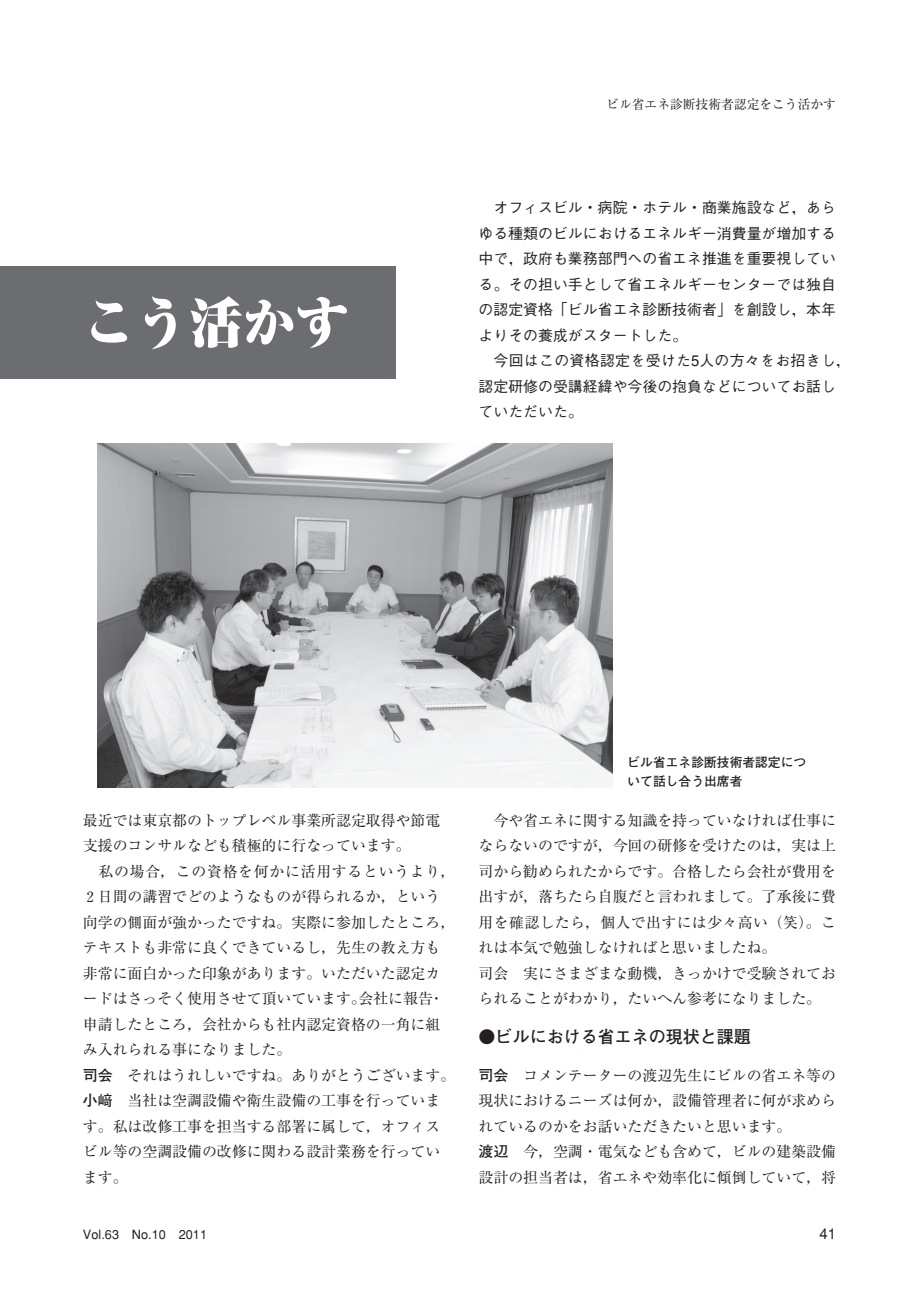
<style>
.page{position:relative;width:919px;height:1289px;background:#fff}
.page>*{position:absolute;margin:0;border:0;box-sizing:border-box;transform-origin:0 0}
.t1{font:900 53.1px "Ryumin";color:#fff}
.t2{font:700 16.95px "Futo Go B101";color:#231f20}
.t3{font:14.85px/25.5px "Ryumin";color:#231f20}
.t4{font:500 14.85px/25.5px "Gothic BBB";color:#231f20;text-align:justify}
.t5{font:700 12.75px/19.2px "Futo Go B101";color:#231f20}
.t6{font:12.75px "Ryumin";color:#231f20}
.t7{font:500 12.75px "Gothic BBB";color:#231f20}
.s1{font-family:"Futo Go B101";font-weight:700}
</style>
<div class="page">
<div style="left:0;top:266px;width:395px;height:112px;background:#6c6d70"></div>
<img style="left:98px;top:443px;width:514px;height:344px">
<h1 class="t1" style="left:83px;top:287px;width:267px">こう活かす</h1>
<p class="t6" style="left:606px;top:97px;width:231px">ビル省エネ診断技術者認定をこう活かす</p>
<p class="t4" style="left:478px;top:195px;width:359px;text-indent:15px">オフィスビル・病院・ホテル・商業施設など，あらゆる種類のビルにおけるエネルギー消費量が増加する中で，政府も業務部門への省エネ推進を重要視している。その担い手として省エネルギーセンターでは独自の認定資格「ビル省エネ診断技術者」を創設し，本年よりその養成がスタートした。</p>
<p class="t4" style="left:478px;top:348px;width:373px;text-align:left;text-indent:15px">今回はこの資格認定を受けた5人の方々をお招きし，認定研修の受講経緯や今後の抱負などについてお話していただいた。</p>
<p class="t5" style="left:627px;top:752px;width:180px">ビル省エネ診断技術者認定について話し合う出席者</p>
<p class="t3" style="left:83px;top:807px;width:374px">最近では東京都のトップレベル事業所認定取得や節電支援のコンサルなども積極的に行なっています。<br>　私の場合，この資格を何かに活用するというより，<br>２日間の講習でどのようなものが得られるか，という向学の側面が強かったですね。実際に参加したところ，テキストも非常に良くできているし，先生の教え方も非常に面白かった印象があります。いただいた認定カードはさっそく使用させて頂いています。会社に報告・申請したところ，会社からも社内認定資格の一角に組み入れられる事になりました。<br><span class="s1">司会</span>　それはうれしいですね。ありがとうございます。<span class="s1">小﨑</span>　当社は空調設備や衛生設備の工事を行っています。私は改修工事を担当する部署に属して，オフィスビル等の空調設備の改修に関わる設計業務を行っています。</p>
<p class="t3" style="left:478px;top:807px;width:359px">　今や省エネに関する知識を持っていなければ仕事にならないのですが，今回の研修を受けたのは，実は上司から勧められたからです。合格したら会社が費用を出すが，落ちたら自腹だと言われまして。了承後に費用を確認したら，個人で出すには少々高い（笑）。これは本気で勉強しなければと思いましたね。<br>司会　実にさまざまな動機，きっかけで受験されておられることがわかり，たいへん参考になりました。</p>
<p class="t2" style="left:478px;top:1027px;width:274px">●ビルにおける省エネの現状と課題</p>
<p class="t3" style="left:478px;top:1062px;width:359px"><span class="s1">司会</span>　コメンテーターの渡辺先生にビルの省エネ等の現状におけるニーズは何か，設備管理者に何が求められているのかをお話いただきたいと思います。<br><span class="s1">渡辺</span>　今，空調・電気なども含めて，ビルの建築設備設計の担当者は，省エネや効率化に傾倒していて，将</p>
<p class="t7" style="left:83px;top:1226px;width:126px">Vol.63　No.10　2011</p>
<p class="t4" style="left:819px;top:1221px;width:18px">41</p>
</div>
